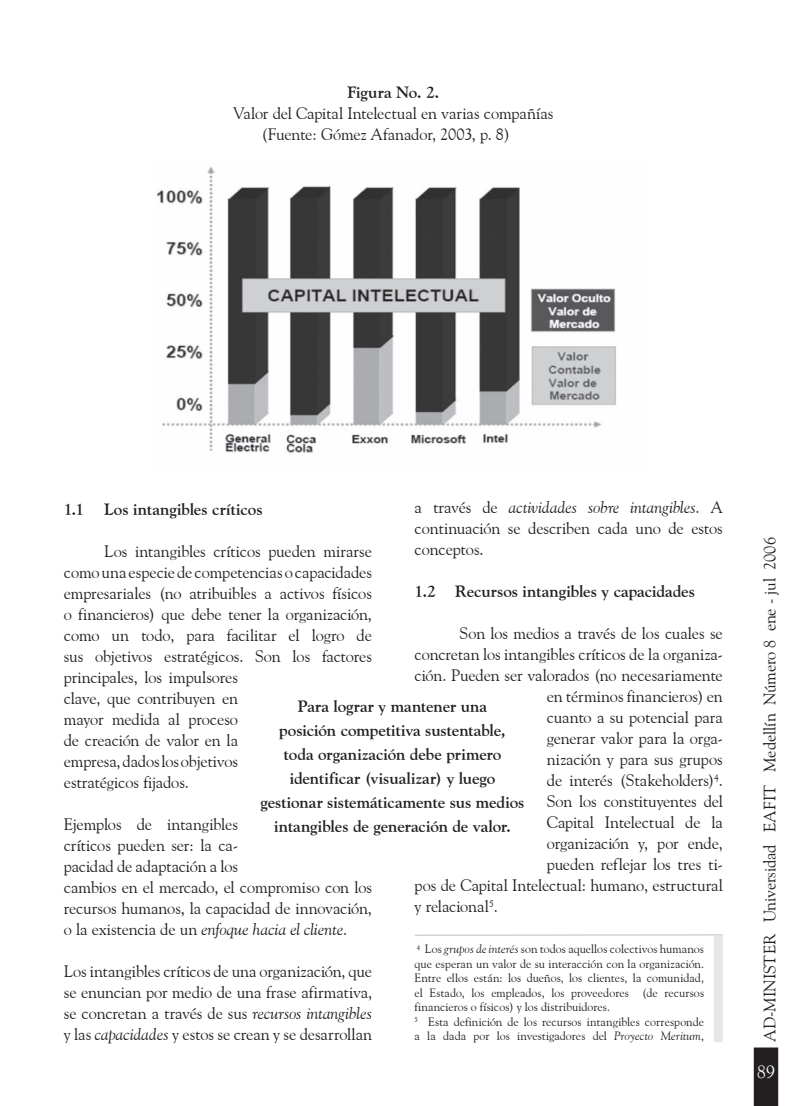
<style>
.page{position:relative;width:808px;height:1106px;background:#fff}
.page>*{position:absolute;margin:0;border:0;box-sizing:border-box;transform-origin:0 0}
.t1{font:18px "Goudy Old Style";color:#fff}
.t2{font:16.5px/21px "Goudy Old Style BT";letter-spacing:-.01em;color:#231f20}
.t3{font:700 16.5px/24px "Goudy Old Style BT";letter-spacing:-.005em;color:#231f20;text-align:center}
.t4{font:16.5px "Goudy Old Style";letter-spacing:-.005em;color:#231f20}
.t5{font:12px/14.4px "Goudy Old Style BT";color:#231f20}
.s1{font-style:italic}
</style>
<div class="page">
<svg style="left:754px;top:1047px;width:24px;height:59px"></svg>
<div style="left:714px;top:935px;width:9px;height:107px;background:#e6e7e9"></div>
<hr style="left:415px;top:934px;width:308px;height:2px;background:#d1d2d4">
<img style="left:156px;top:166px;width:461px;height:287px">
<p class="t3" style="left:347px;top:80px;width:94px">Figura No. 2.</p>
<p class="t2" style="left:262px;top:102px;width:293px;text-indent:-28px">Valor del Capital Intelectual en varias compañías (Fuente: Gómez Afanador, 2003, p. 8)</p>
<p class="t2" style="left:415px;top:496px;width:310px;text-align:justify">a través de <span class="s1">actividades sobre intangibles</span>. A continuación se describen cada uno de estos conceptos.</p>
<p class="t3" style="left:415px;top:579px;width:282px">1.2 Recursos intangibles y capacidades</p>
<p class="t2" style="left:460px;top:622px;width:265px">Son los medios a través de los cuales se</p>
<p class="t2" style="left:415px;top:643px;width:310px">concretan los intangibles críticos de la organiza-</p>
<p class="t2" style="left:415px;top:664px;width:310px">ción. Pueden ser valorados (no necesariamente</p>
<p class="t2" style="left:547px;top:685px;width:178px">en términos financieros) en</p>
<p class="t2" style="left:547px;top:706px;width:178px">cuanto a su potencial para</p>
<p class="t2" style="left:547px;top:727px;width:178px">generar valor para la orga-</p>
<p class="t2" style="left:547px;top:748px;width:177px">nización y para sus grupos</p>
<p class="t2" style="left:547px;top:769px;width:178px">de interés (Stakeholders)<sup>4</sup>.</p>
<p class="t2" style="left:547px;top:790px;width:178px">Son los constituyentes del</p>
<p class="t2" style="left:547px;top:811px;width:178px">Capital Intelectual de la</p>
<p class="t2" style="left:547px;top:832px;width:177px">organización y, por ende,</p>
<p class="t2" style="left:547px;top:853px;width:178px">pueden reflejar los tres ti-</p>
<p class="t2" style="left:415px;top:874px;width:310px">pos de Capital Intelectual: humano, estructural</p>
<p class="t2" style="left:415px;top:895px;width:85px">y relacional<sup>5</sup>.</p>
<p class="t5" style="left:415px;top:941px;width:291px"><sup>4</sup> Los <span class="s1">grupos de interés</span> son todos aquellos colectivos humanos que esperan un valor de su interacción con la organización.<br>Entre ellos están: los dueños, los clientes, la comunidad, el Estado, los empleados, los proveedores (de recursos financieros o físicos) y los distribuidores.<br><sup>5</sup> Esta definición de los recursos intangibles corresponde a la dada por los investigadores del <span class="s1">Proyecto Meritum</span>,</p>
<p class="t3" style="left:64px;top:497px;width:200px">1.1 Los intangibles críticos</p>
<p class="t2" style="left:64px;top:540px;width:310px;text-indent:41px">Los intangibles críticos pueden mirarse como una especie de competencias o capacidades empresariales (no atribuibles a activos físicos o financieros) que debe tener la organización, como un todo, para facilitar el logro de sus objetivos estratégicos. Son los factores principales, los impulsores<br>clave, que contribuyen en<br>mayor medida al proceso<br>de creación de valor en la<br>empresa, dados los objetivos<br>estratégicos fijados.</p>
<p class="t2" style="left:64px;top:813px;width:310px">Ejemplos de intangibles<br>críticos pueden ser: la ca-<br>pacidad de adaptación a los<br>cambios en el mercado, el compromiso con los recursos humanos, la capacidad de innovación, o la existencia de un <span class="s1">enfoque hacia el cliente</span>.</p>
<p class="t2" style="left:64px;top:960px;width:310px;text-align:justify">Los intangibles críticos de una organización, que se enuncian por medio de una frase afirmativa, se concretan a través de sus <span class="s1">recursos intangibles </span>y las <span class="s1">capacidades</span> y estos se crean y se desarrollan</p>
<p class="t3" style="left:260px;top:694px;width:265px">Para lograr y mantener una<br>posición competitiva sustentable,<br>toda organización debe primero identificar (visualizar) y luego gestionar sistemáticamente sus medios intangibles de generación de valor.</p>
<p class="t4" style="left:759px;top:1042px;width:506px;rotate:-90deg">AD-MINISTER Universidad EAFIT Medellín Número 8 ene - jul 2006</p>
<p class="t1" style="left:757px;top:1060px;width:19px">89</p>
</div>
